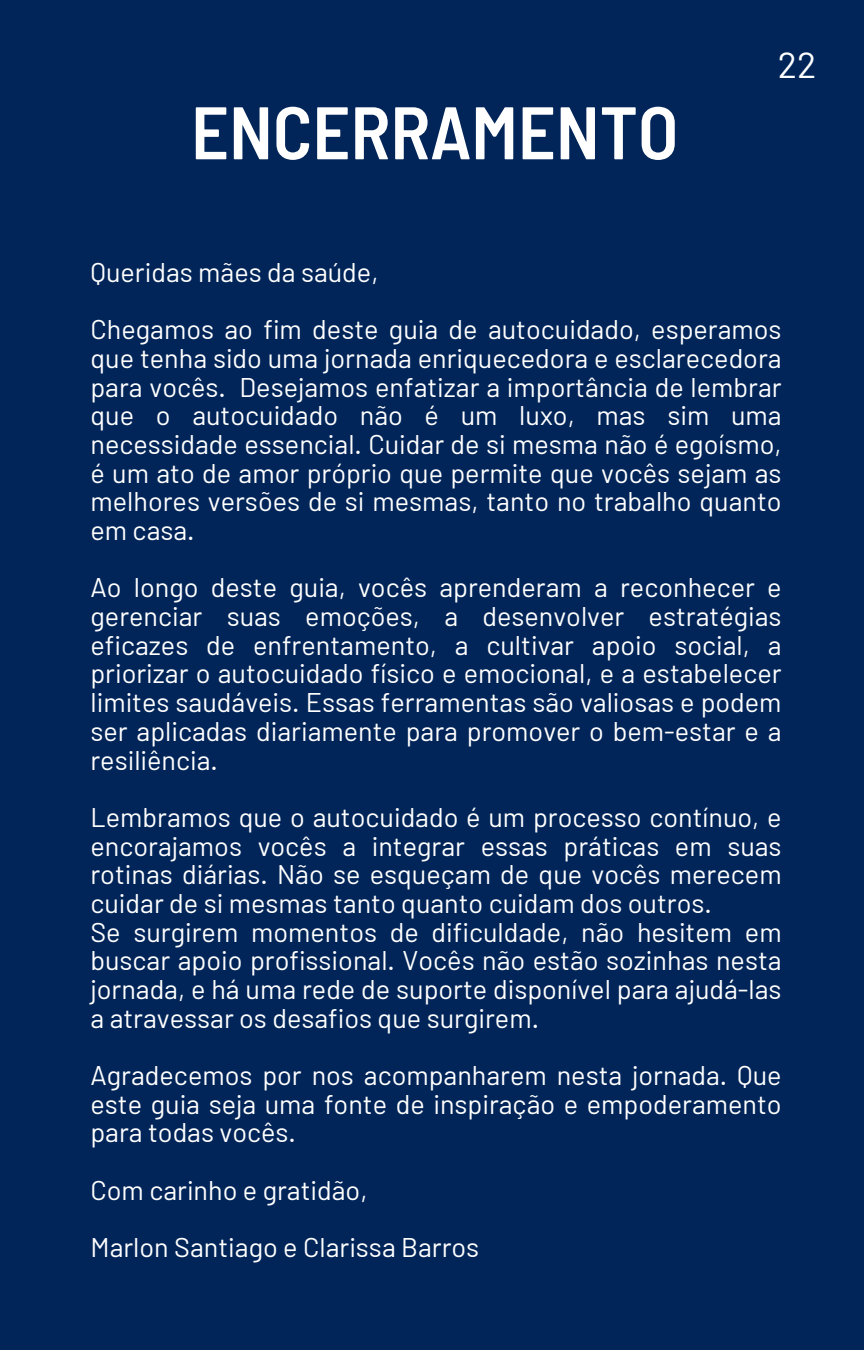
<style>
.page{position:relative;width:864px;height:1350px;background:#012559}
.page>*{position:absolute;margin:0;border:0;box-sizing:border-box;transform-origin:0 0}
.t1{font:600 semi-condensed 74.25px "Barlow";color:#fff}
.t2{font:36px "Barlow";color:#fff}
.t3{font:27px/28.8px "Barlow";color:#fff;text-align:justify}
</style>
<div class="page">
<p class="t1" style="left:191px;top:85px;width:489px">ENCERRAMENTO</p>
<p class="t2" style="left:778px;top:42px;width:40px">22</p>
<p class="t3" style="left:90px;top:257px;width:289px">Queridas mães da saúde,</p>
<h1 class="t3" style="left:90px;top:314px;width:693px">Chegamos ao fim deste guia de autocuidado, esperamos que tenha sido uma jornada enriquecedora e esclarecedora para vocês. Desejamos enfatizar a importância de lembrar que o autocuidado não é um luxo, mas sim uma necessidade essencial. Cuidar de si mesma não é egoísmo, é um ato de amor próprio que permite que vocês sejam as melhores versões de si mesmas, tanto no trabalho quanto em casa.</h1>
<p class="t3" style="left:90px;top:572px;width:693px">Ao longo deste guia, vocês aprenderam a reconhecer e gerenciar suas emoções, a desenvolver estratégias eficazes de enfrentamento, a cultivar apoio social, a priorizar o autocuidado físico e emocional, e a estabelecer limites saudáveis. Essas ferramentas são valiosas e podem ser aplicadas diariamente para promover o bem-estar e a resiliência.</p>
<p class="t3" style="left:90px;top:802px;width:693px">Lembramos que o autocuidado é um processo contínuo, e encorajamos vocês a integrar essas práticas em suas rotinas diárias. Não se esqueçam de que vocês merecem cuidar de si mesmas tanto quanto cuidam dos outros.</p>
<p class="t3" style="left:90px;top:916px;width:693px">Se surgirem momentos de dificuldade, não hesitem em buscar apoio profissional. Vocês não estão sozinhas nesta jornada, e há uma rede de suporte disponível para ajudá-las a atravessar os desafios que surgirem.</p>
<p class="t3" style="left:90px;top:1060px;width:693px">Agradecemos por nos acompanharem nesta jornada. Que este guia seja uma fonte de inspiração e empoderamento para todas vocês.</p>
<p class="t3" style="left:90px;top:1175px;width:279px">Com carinho e gratidão,</p>
<p class="t3" style="left:90px;top:1232px;width:390px">Marlon Santiago e Clarissa Barros</p>
</div>
